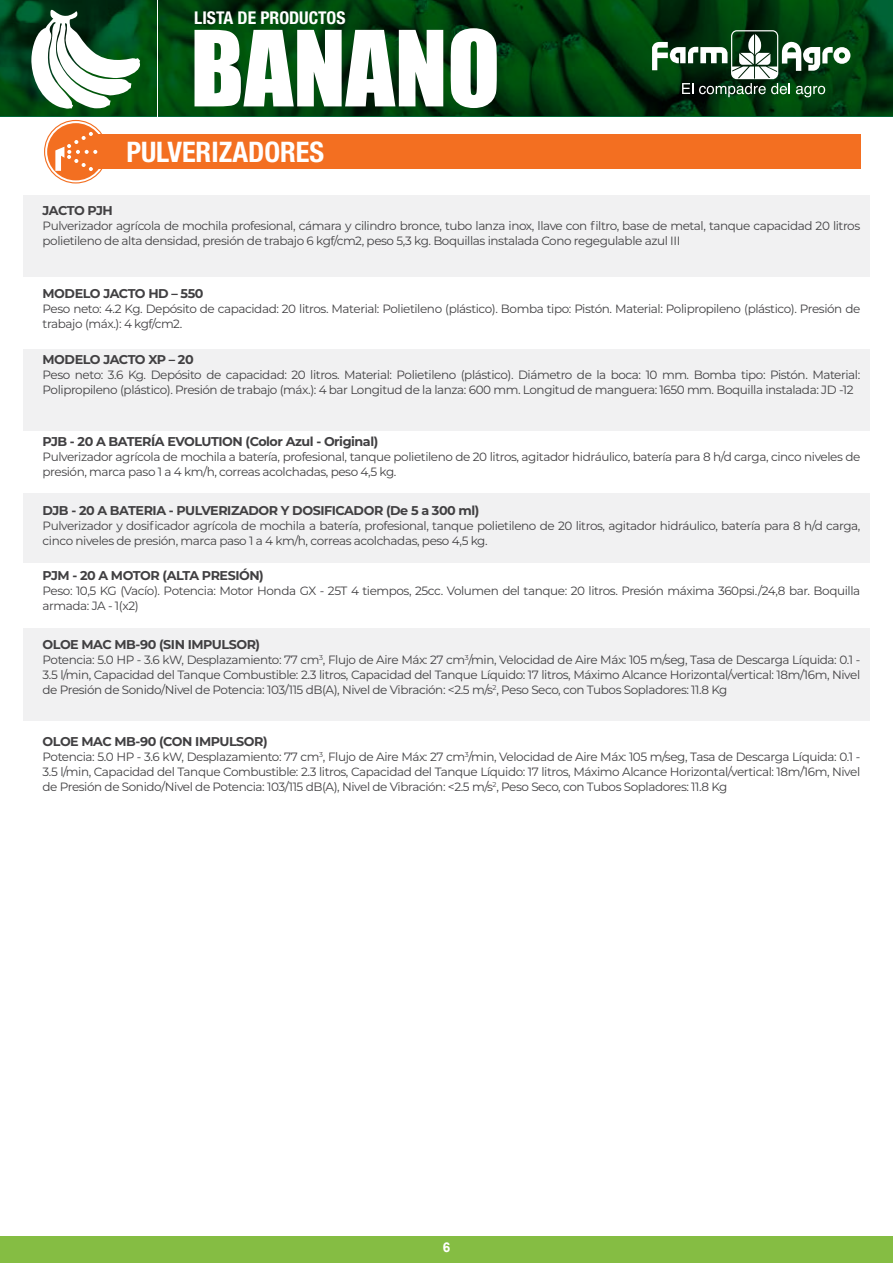
<style>
.page{position:relative;width:893px;height:1263px;background:#fff}
.page>*{position:absolute;margin:0;border:0;box-sizing:border-box;transform-origin:0 0}
.t1{font:96.9px "Impact";color:#fff}
.t2{font:700 condensed 28.35px "Helvetica Neue LT Std";color:#fff}
.t3{font:700 condensed 17.55px "Helvetica Neue LT Std";color:#fff}
.t4{font:700 13.5px "Arial";color:#fff}
.t5{font:700 12.75px "Montserrat";letter-spacing:-.035em;color:#414042}
.t6{font:12px/15px "Montserrat";letter-spacing:-.035em;color:#414042}
</style>
<div class="page">
<svg style="left:0;top:0;width:893px;height:117px;background:#003f0e"></svg>
<hr style="left:157px;top:0;width:1px;height:117px;background:#fff">
<svg style="left:31px;top:10px;width:109px;height:99px"></svg>
<svg style="left:652px;top:30px;width:198px;height:67px"></svg>
<div style="left:23px;top:195px;width:847px;height:81px;background:#f1f1f2"></div>
<div style="left:23px;top:350px;width:847px;height:81px;background:#f1f1f2"></div>
<div style="left:23px;top:493px;width:847px;height:70px;background:#f1f1f2"></div>
<div style="left:23px;top:628px;width:847px;height:93px;background:#f1f1f2"></div>
<div style="left:87px;top:135px;width:773px;height:34px;background:#f36f21"></div>
<svg style="left:44px;top:120px;width:64px;height:63px"></svg>
<div style="left:0;top:1236px;width:893px;height:27px;background:#85bd43"></div>
<h3 class="t3" style="left:194px;top:7px;width:153px">LISTA DE PRODUCTOS</h3>
<h1 class="t1" style="left:191px;top:-7px;width:311px">BANANO</h1>
<h2 class="t2" style="left:126px;top:135px;width:199px">PULVERIZADORES</h2>
<p class="t5" style="left:43px;top:201px;width:72px">JACTO PJH</p>
<p class="t6" style="left:43px;top:217px;width:819px">Pulverizador agrícola de mochila profesional, cámara y cilindro bronce, tubo lanza inox, llave con filtro, base de metal, tanque capacidad 20 litros polietileno de alta densidad, presión de trabajo 6 kgf/cm2, peso 5,3 kg. Boquillas instalada Cono regegulable azul III</p>
<p class="t5" style="left:43px;top:284px;width:162px">MODELO JACTO HD – 550</p>
<p class="t6" style="left:43px;top:301px;width:819px">Peso neto: 4.2 Kg. Depósito de capacidad: 20 litros. Material: Polietileno (plástico). Bomba tipo: Pistón. Material: Polipropileno (plástico). Presión de trabajo (máx.): 4 kgf/cm2.</p>
<p class="t5" style="left:43px;top:350px;width:153px">MODELO JACTO XP – 20</p>
<p class="t6" style="left:43px;top:367px;width:819px">Peso neto: 3.6 Kg. Depósito de capacidad: 20 litros. Material: Polietileno (plástico). Diámetro de la boca: 10 mm. Bomba tipo: Pistón. Material:<br>Polipropileno (plástico). Presión de trabajo (máx.): 4 bar Longitud de la lanza: 600 mm. Longitud de manguera: 1650 mm. Boquilla instalada: JD -12</p>
<p class="t5" style="left:43px;top:432px;width:337px">PJB - 20 A BATERÍA EVOLUTION (Color Azul - Original)</p>
<p class="t6" style="left:43px;top:449px;width:819px">Pulverizador agrícola de mochila a batería, profesional, tanque polietileno de 20 litros, agitador hidráulico, batería para 8 h/d carga, cinco niveles de presión, marca paso 1 a 4 km/h, correas acolchadas, peso 4,5 kg.</p>
<p class="t5" style="left:43px;top:501px;width:438px">DJB - 20 A BATERIA - PULVERIZADOR Y DOSIFICADOR (De 5 a 300 ml)</p>
<p class="t6" style="left:43px;top:518px;width:819px">Pulverizador y dosificador agrícola de mochila a batería, profesional, tanque polietileno de 20 litros, agitador hidráulico, batería para 8 h/d carga, cinco niveles de presión, marca paso 1 a 4 km/h, correas acolchadas, peso 4,5 kg.</p>
<p class="t5" style="left:43px;top:566px;width:223px">PJM - 20 A MOTOR (ALTA PRESIÓN)</p>
<p class="t6" style="left:43px;top:583px;width:819px">Peso: 10,5 KG (Vacío). Potencia: Motor Honda GX - 25T 4 tiempos, 25cc. Volumen del tanque: 20 litros. Presión máxima 360psi./24,8 bar. Boquilla armada: JA - 1(x2)</p>
<p class="t5" style="left:43px;top:635px;width:219px">OLOE MAC MB-90 (SIN IMPULSOR)</p>
<p class="t6" style="left:43px;top:652px;width:819px;text-align:justify">Potencia: 5.0 HP - 3.6 kW, Desplazamiento: 77 cm<sup>3</sup>, Flujo de Aire Máx: 27 cm<sup>3</sup>/min, Velocidad de Aire Máx: 105 m/seg, Tasa de Descarga Líquida: 0.1 - 3.5 l/min, Capacidad del Tanque Combustible: 2.3 litros, Capacidad del Tanque Líquido: 17 litros, Máximo Alcance Horizontal/vertical: 18m/16m, Nivel de Presión de Sonido/Nivel de Potencia: 103/115 dB(A), Nivel de Vibración: &lt;2.5 m/s<sup>2</sup>, Peso Seco, con Tubos Sopladores: 11.8 Kg</p>
<p class="t5" style="left:43px;top:732px;width:227px">OLOE MAC MB-90 (CON IMPULSOR)</p>
<p class="t6" style="left:43px;top:749px;width:819px;text-align:justify">Potencia: 5.0 HP - 3.6 kW, Desplazamiento: 77 cm<sup>3</sup>, Flujo de Aire Máx: 27 cm<sup>3</sup>/min, Velocidad de Aire Máx: 105 m/seg, Tasa de Descarga Líquida: 0.1 - 3.5 l/min, Capacidad del Tanque Combustible: 2.3 litros, Capacidad del Tanque Líquido: 17 litros, Máximo Alcance Horizontal/vertical: 18m/16m, Nivel de Presión de Sonido/Nivel de Potencia: 103/115 dB(A), Nivel de Vibración: &lt;2.5 m/s<sup>2</sup>, Peso Seco, con Tubos Sopladores: 11.8 Kg</p>
<p class="t4" style="left:443px;top:1238px;width:9px">6</p>
</div>
